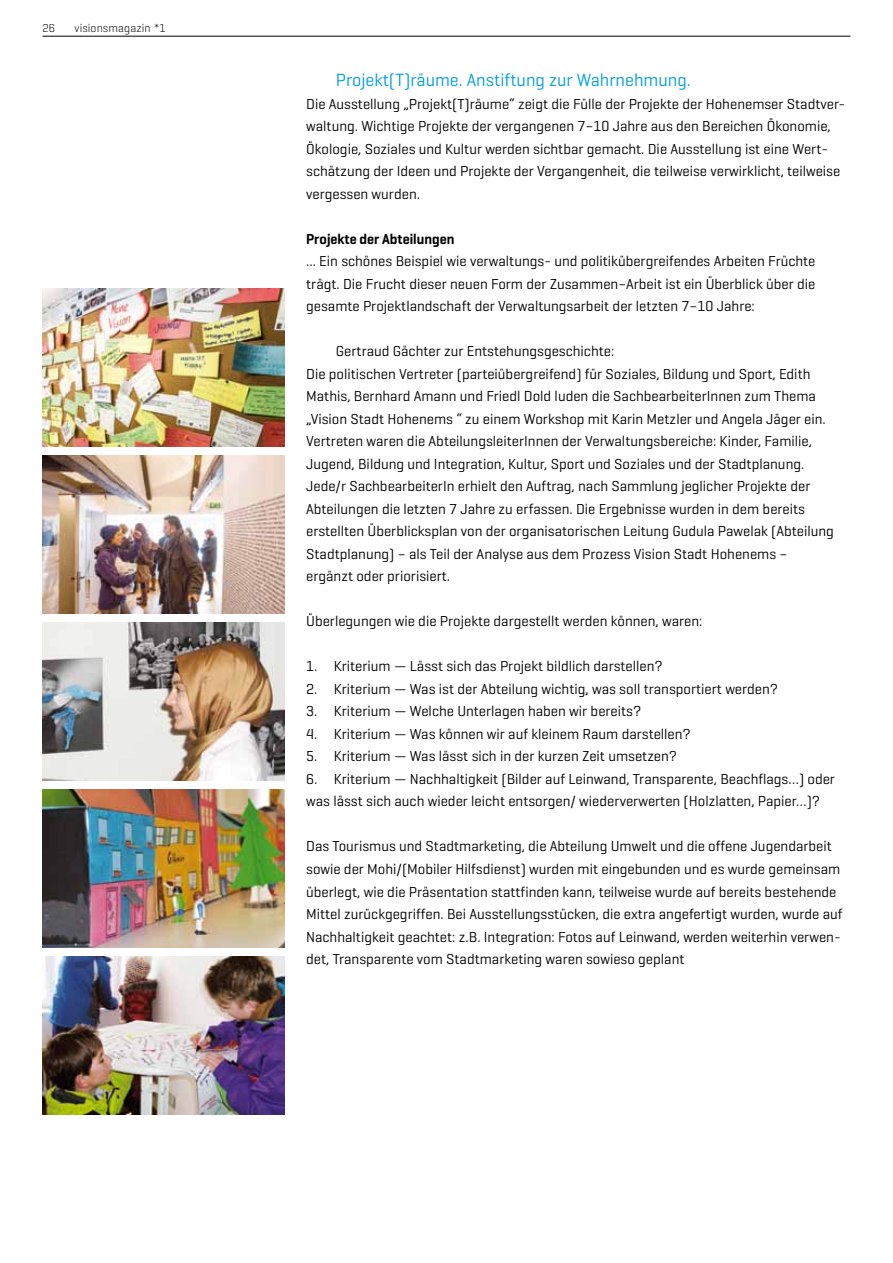
<style>
.page{position:relative;width:893px;height:1263px;background:#fff}
.page>*{position:absolute;margin:0;border:0;box-sizing:border-box;transform-origin:0 0}
.t1{font:18px "Geogrotesque";color:#009ee0}
.t2{font:14.7px/22.5px "Geogrotesque";color:#000}
.t3{font:300 11.7px "Geogrotesque";letter-spacing:.01em;color:#000}
.s1{font-weight:600}
</style>
<div class="page">
<hr style="left:43px;top:36px;width:807px;height:1px;background:#000">
<img style="left:43px;top:790px;width:242px;height:157px">
<img style="left:43px;top:957px;width:242px;height:157px">
<img style="left:43px;top:623px;width:242px;height:157px">
<img style="left:43px;top:456px;width:242px;height:157px">
<img style="left:43px;top:289px;width:242px;height:157px">
<p class="t3" style="left:43px;top:21px;width:14px">26</p>
<p class="t3" style="left:75px;top:21px;width:93px">visionsmagazin *1</p>
<p class="t1" style="left:336px;top:69px;width:356px">Projekt(T)räume. Anstiftung zur Wahrnehmung.</p>
<p class="t2" style="left:306px;top:92px;width:541px">Die Ausstellung „Projekt(T)räume“ zeigt die Fülle der Projekte der Hohenemser Stadtver&shy;waltung. Wichtige Projekte der vergangenen 7–10 Jahre aus den Bereichen Ökonomie, Ökologie, Soziales und Kultur werden sichtbar gemacht. Die Ausstellung ist eine Wert&shy;schätzung der Ideen und Projekte der Vergangenheit, die teilweise verwirklicht, teilweise vergessen wurden.</p>
<p class="t2" style="left:306px;top:227px;width:511px"><span class="s1">Projekte der Abteilungen<br></span>... Ein schönes Beispiel wie verwaltungs- und politikübergreifendes Arbeiten Früchte trägt. Die Frucht dieser neuen Form der Zusammen–Arbeit ist ein Überblick über die gesamte Projektlandschaft der Verwaltungsarbeit der letzten 7–10 Jahre:</p>
<p class="t2" style="left:306px;top:340px;width:529px;text-indent:30px">Gertraud Gächter zur Entstehungsgeschichte:<br>Die politischen Vertreter (parteiübergreifend) für Soziales, Bildung und Sport, Edith Mathis, Bernhard Amann und Friedl Dold luden die SachbearbeiterInnen zum Thema „Vision Stadt Hohenems “ zu einem Workshop mit Karin Metzler und Angela Jäger ein.<br>Vertreten waren die AbteilungsleiterInnen der Verwaltungsbereiche: Kinder, Familie, Jugend, Bildung und Integration, Kultur, Sport und Soziales und der Stadtplanung.<br>Jede/r SachbearbeiterIn erhielt den Auftrag, nach Sammlung jeglicher Projekte der Abteilungen die letzten 7 Jahre zu erfassen. Die Ergebnisse wurden in dem bereits erstellten Überblicksplan von der organisatorischen Leitung Gudula Pawelak (Abteilung Stadtplanung) – als Teil der Analyse aus dem Prozess Vision Stadt Hohenems – ergänzt oder priorisiert.</p>
<p class="t2" style="left:306px;top:610px;width:398px">Überlegungen wie die Projekte dargestellt werden können, waren:</p>
<p class="t2" style="left:306px;top:655px;width:358px">1. Kriterium — Lässt sich das Projekt bildlich darstellen?</p>
<p class="t2" style="left:306px;top:677px;width:474px">2. Kriterium — Was ist der Abteilung wichtig, was soll transportiert werden?</p>
<p class="t2" style="left:306px;top:700px;width:337px">3. Kriterium — Welche Unterlagen haben wir bereits?</p>
<p class="t2" style="left:306px;top:722px;width:386px">4. Kriterium — Was können wir auf kleinem Raum darstellen?</p>
<p class="t2" style="left:306px;top:745px;width:373px">5. Kriterium — Was lässt sich in der kurzen Zeit umsetzen?</p>
<p class="t2" style="left:306px;top:767px;width:530px">6. Kriterium — Nachhaltigkeit (Bilder auf Leinwand, Transparente, Beachflags…) oder was lässt sich auch wieder leicht entsorgen/ wiederverwerten (Holzlatten, Papier…)?</p>
<p class="t2" style="left:306px;top:835px;width:538px">Das Tourismus und Stadtmarketing, die Abteilung Umwelt und die offene Jugendarbeit sowie der Mohi/(Mobiler Hilfsdienst) wurden mit eingebunden und es wurde gemeinsam überlegt, wie die Präsentation stattfinden kann, teilweise wurde auf bereits bestehende Mittel zurückgegriffen. Bei Ausstellungsstücken, die extra angefertigt wurden, wurde auf Nachhaltigkeit geachtet: z.B. Integration: Fotos auf Leinwand, werden weiterhin verwen&shy;det, Transparente vom Stadtmarketing waren sowieso geplant</p>
</div>
